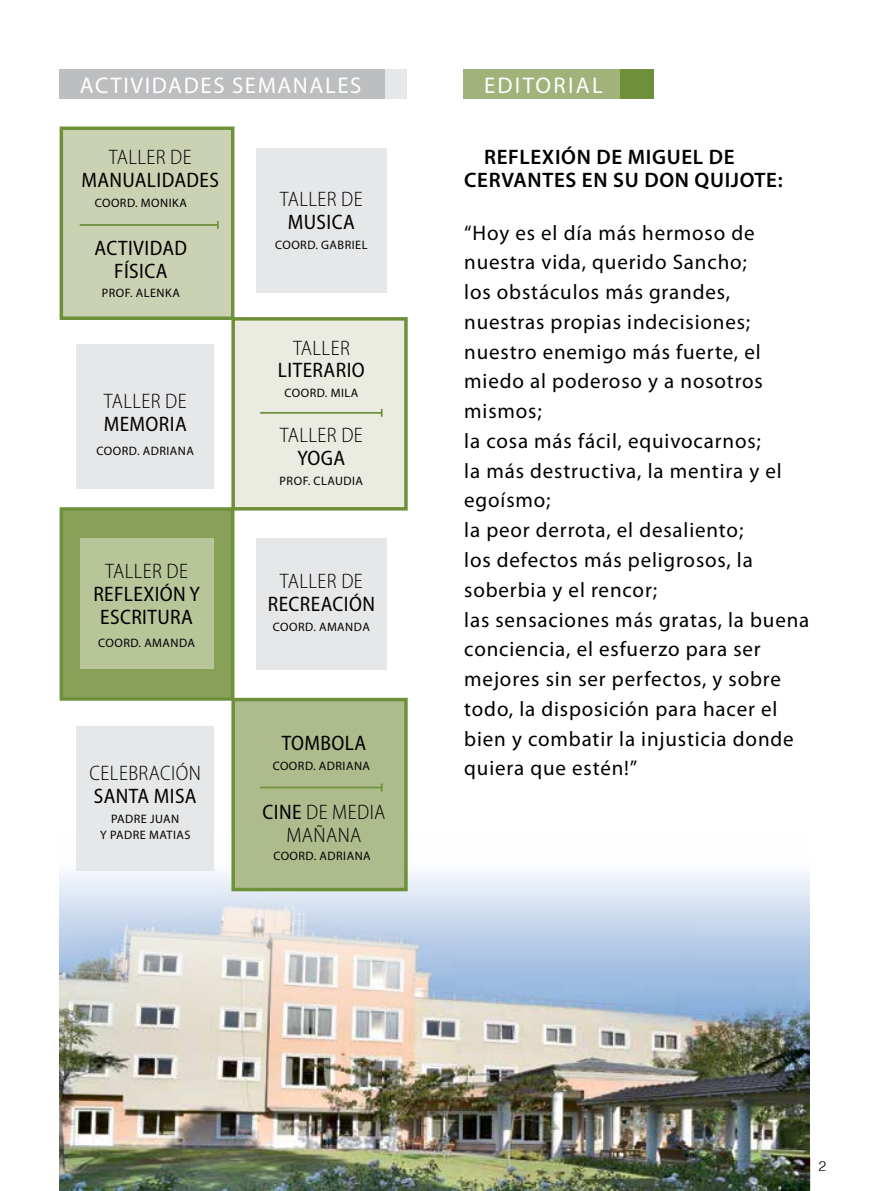
<style>
.page{position:relative;width:869px;height:1191px;background:#fff}
.page>*{position:absolute;margin:0;border:0;box-sizing:border-box;transform-origin:0 0}
.t1{font:22.75px "Myriad Pro";letter-spacing:.07em;color:#fff}
.t2{font:21px/29.8px "Myriad Pro";letter-spacing:.04em;color:#000}
.t3{font:semi-condensed 21px/22.8px "Myriad Pro";letter-spacing:.02em;color:#000;text-align:center}
.t4{font:300 semi-condensed 21px/22.8px "Myriad Pro";letter-spacing:.02em;color:#000;text-align:center}
.t5{font:600 21px/22.8px "Myriad Pro";letter-spacing:.03em;color:#000}
.t6{font:300 14px "Helvetica";color:#000}
.t7{font:12.25px/15.8px "Myriad Pro";letter-spacing:.04em;color:#000}
.s1{font-weight:400}
</style>
<div class="page">
<hr style="left:809px;top:1157px;width:1px;height:34px;background:#000">
<img style="left:60px;top:833px;width:749px;height:358px">
<div style="left:60px;top:69px;width:344px;height:30px;background:#bcbec0"></div>
<div style="left:385px;top:69px;width:22px;height:30px;background:#e6e7e8"></div>
<div style="left:60px;top:126px;width:174px;height:194px;background:#cbd2b4;border:4px solid #6f903a"></div>
<div style="left:60px;top:507px;width:174px;height:193px;background:#88a057;border:4px solid #6f903a"></div>
<div style="left:231px;top:317px;width:176px;height:193px;background:#eaece1;border:4px solid #6f903a"></div>
<div style="left:231px;top:698px;width:176px;height:193px;background:#aebb8c;border:4px solid #6f903a"></div>
<div style="left:256px;top:148px;width:130px;height:145px;background:#e6e7e8"></div>
<div style="left:256px;top:538px;width:130px;height:132px;background:#e6e7e8"></div>
<div style="left:76px;top:344px;width:138px;height:145px;background:#e6e7e8"></div>
<div style="left:80px;top:538px;width:133px;height:131px;background:#b7c599"></div>
<div style="left:76px;top:726px;width:138px;height:145px;background:#e6e7e8"></div>
<hr style="left:260px;top:786px;width:121px;height:2px;background:#6f903a">
<svg style="left:380px;top:783px;width:2px;height:8px"></svg>
<hr style="left:80px;top:224px;width:138px;height:2px;background:#6f903a">
<svg style="left:217px;top:221px;width:2px;height:8px"></svg>
<hr style="left:260px;top:412px;width:121px;height:2px;background:#6f903a">
<svg style="left:380px;top:409px;width:2px;height:8px"></svg>
<div style="left:463px;top:69px;width:163px;height:30px;background:#a1b27b"></div>
<div style="left:620px;top:69px;width:33px;height:30px;background:#6f903a"></div>
<p class="t1" style="left:80px;top:71px;width:283px">actividades semanales</p>
<p class="t4" style="left:109px;top:146px;width:82px">TALLER DE</p>
<p class="t3" style="left:81px;top:169px;width:139px">MANUALIDADES</p>
<p class="t7" style="left:95px;top:195px;width:94px">Coord. Monika</p>
<p class="t3" style="left:94px;top:237px;width:94px">ACTIVIDAD<br>FÍSICA</p>
<p class="t7" style="left:102px;top:285px;width:43px">PROF. ALENKA</p>
<p class="t4" style="left:104px;top:390px;width:82px">TALLER DE</p>
<p class="t3" style="left:104px;top:413px;width:85px">MEMORIA</p>
<p class="t7" style="left:96px;top:443px;width:99px">Coord. Adriana</p>
<p class="t4" style="left:105px;top:560px;width:82px">TALLER DE</p>
<p class="t3" style="left:93px;top:583px;width:11px">REFLE</p>
<p class="t3" style="left:100px;top:583px;width:101px;text-align:left;text-indent:43px">XIÓN Y<br>ESCRITURA</p>
<p class="t7" style="left:98px;top:634px;width:98px">Coord. amanda</p>
<p class="t4" style="left:89px;top:762px;width:113px">CELEBRACIÓN</p>
<p class="t3" style="left:94px;top:785px;width:104px">SANTA MISA</p>
<p class="t7" style="left:100px;top:811px;width:92px;text-indent:11px">Padre JUAN<br>y Padre matias</p>
<p class="t4" style="left:280px;top:188px;width:82px">TALLER DE</p>
<p class="t3" style="left:288px;top:211px;width:69px">MUSICA</p>
<p class="t7" style="left:275px;top:237px;width:94px">Coord. GABRI el</p>
<p class="t4" style="left:293px;top:337px;width:58px">TALLER</p>
<p class="t3" style="left:278px;top:359px;width:88px">LITERARIO</p>
<p class="t7" style="left:284px;top:385px;width:75px">Coord. mila</p>
<p class="t4" style="left:280px;top:424px;width:82px">TALLER DE</p>
<p class="t3" style="left:297px;top:446px;width:49px">YOGA</p>
<p class="t7" style="left:279px;top:473px;width:84px">Prof. ClaudiA</p>
<p class="t4" style="left:280px;top:570px;width:82px">TALLER DE</p>
<p class="t3" style="left:268px;top:593px;width:109px">RECREACIÓN</p>
<p class="t7" style="left:273px;top:618px;width:98px">Coord. amanda</p>
<p class="t3" style="left:282px;top:732px;width:86px">TOMBOLA</p>
<p class="t7" style="left:272px;top:757px;width:99px">Coord. adriana</p>
<p class="t4" style="left:262px;top:801px;width:123px"><span class="s1">CINE</span> DE MEDIA<br>MAÑANA</p>
<p class="t7" style="left:273px;top:847px;width:63px">Coord. aDRIANA</p>
<p class="t1" style="left:484px;top:71px;width:14px">EDITORIAL</p>
<p class="t5" style="left:464px;top:145px;width:320px;text-indent:20px">REFLEXIÓN DE MIGUEL DE<br>CERVANTES EN SU DON QUIJOTE:</p>
<p class="t2" style="left:464px;top:217px;width:346px">“Hoy es el día más hermoso de nuestra vida, querido Sancho;<br>los obstáculos más grandes, nuestras propias indecisiones; nuestro enemigo más fuerte, el miedo al poderoso y a nosotros mismos;<br>la cosa más fácil, equivocarnos;<br>la más destructiva, la mentira y el egoísmo;<br>la peor derrota, el desaliento;<br>los defectos más peligrosos, la soberbia y el rencor;<br>las sensaciones más gratas, la buena conciencia, el esfuerzo para ser mejores sin ser perfectos, y sobre todo, la disposición para hacer el bien y combatir la injusticia donde quiera que estén!”</p>
<p class="t6" style="left:818px;top:1157px;width:9px">2</p>
</div>
